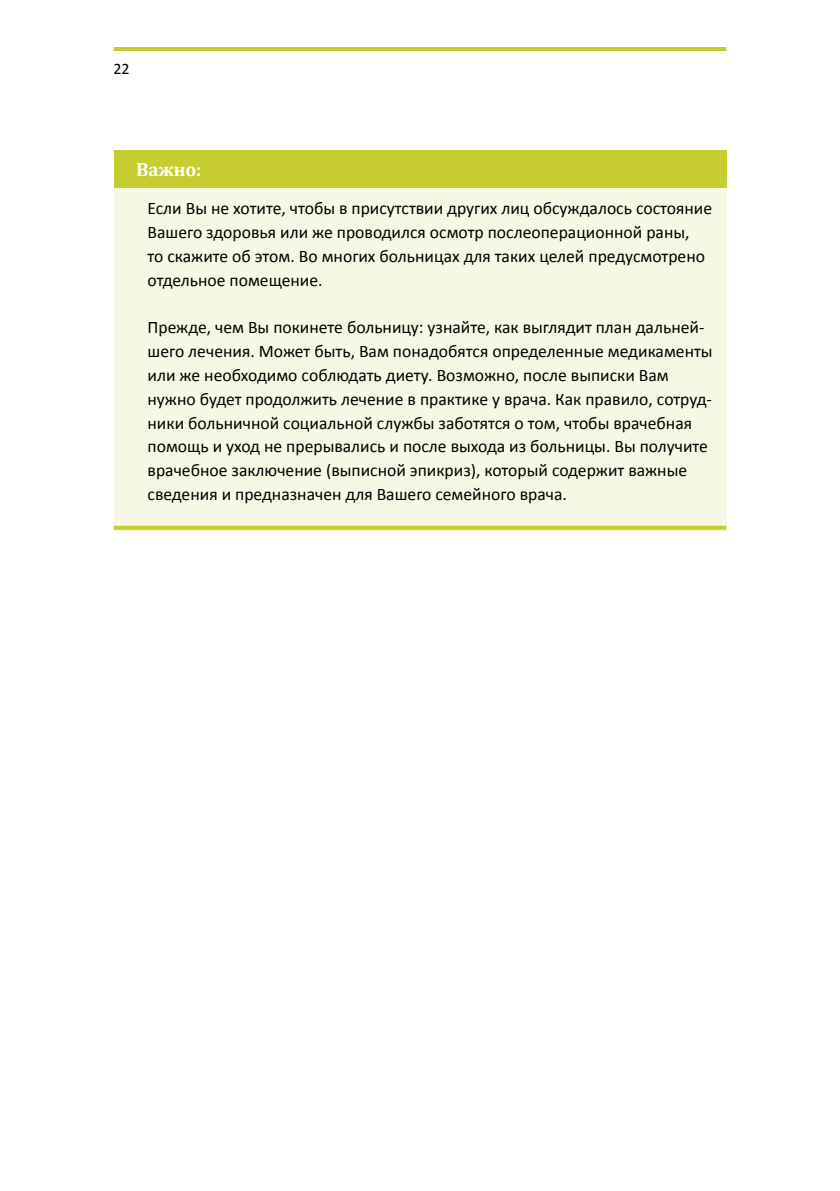
<style>
.page{position:relative;width:840px;height:1191px;background:#fff}
.page>*{position:absolute;margin:0;border:0;box-sizing:border-box;transform-origin:0 0}
.t1{font:700 19px "Cambria";color:#fff}
.t2{font:17.6px/23.8px "Calibri";color:#000}
.t3{font:16px "Calibri";color:#000}
</style>
<div class="page">
<hr style="left:113px;top:47px;width:613px;height:4px;background:#c6cd2f">
<div style="left:113px;top:175px;width:613px;height:355px;background:#f7f7e6"></div>
<svg style="left:113px;top:526px;width:613px;height:4px;background:#c8cf39"></svg>
<div style="left:113px;top:150px;width:613px;height:38px;background:#c6cd2f"></div>
<p class="t3" style="left:113px;top:59px;width:18px">22</p>
<p class="t1" style="left:136px;top:156px;width:67px">Важно:</p>
<p class="t2" style="left:147px;top:197px;width:565px">Если Вы не хотите, чтобы в присутствии других лиц обсуждалось состояние Вашего здоровья или же проводился осмотр послеоперационной раны,<br>то скажите об этом. Во многих больницах для таких целей предусмотрено отдельное помещение.</p>
<p class="t2" style="left:147px;top:316px;width:566px">Прежде, чем Вы покинете больницу: узнайте, как выглядит план дальней&shy;шего лечения. Может быть, Вам понадобятся определенные медикаменты или же необходимо соблюдать диету. Возможно, после выписки Вам нужно будет продолжить лечение в практике у врача. Как правило, сотруд&shy;ники больничной социальной службы заботятся о том, чтобы врачебная помощь и уход не прерывались и после выхода из больницы. Вы получите врачебное заключение (выписной эпикриз), который содержит важные сведения и предназначен для Вашего семейного врача.</p>
</div>
